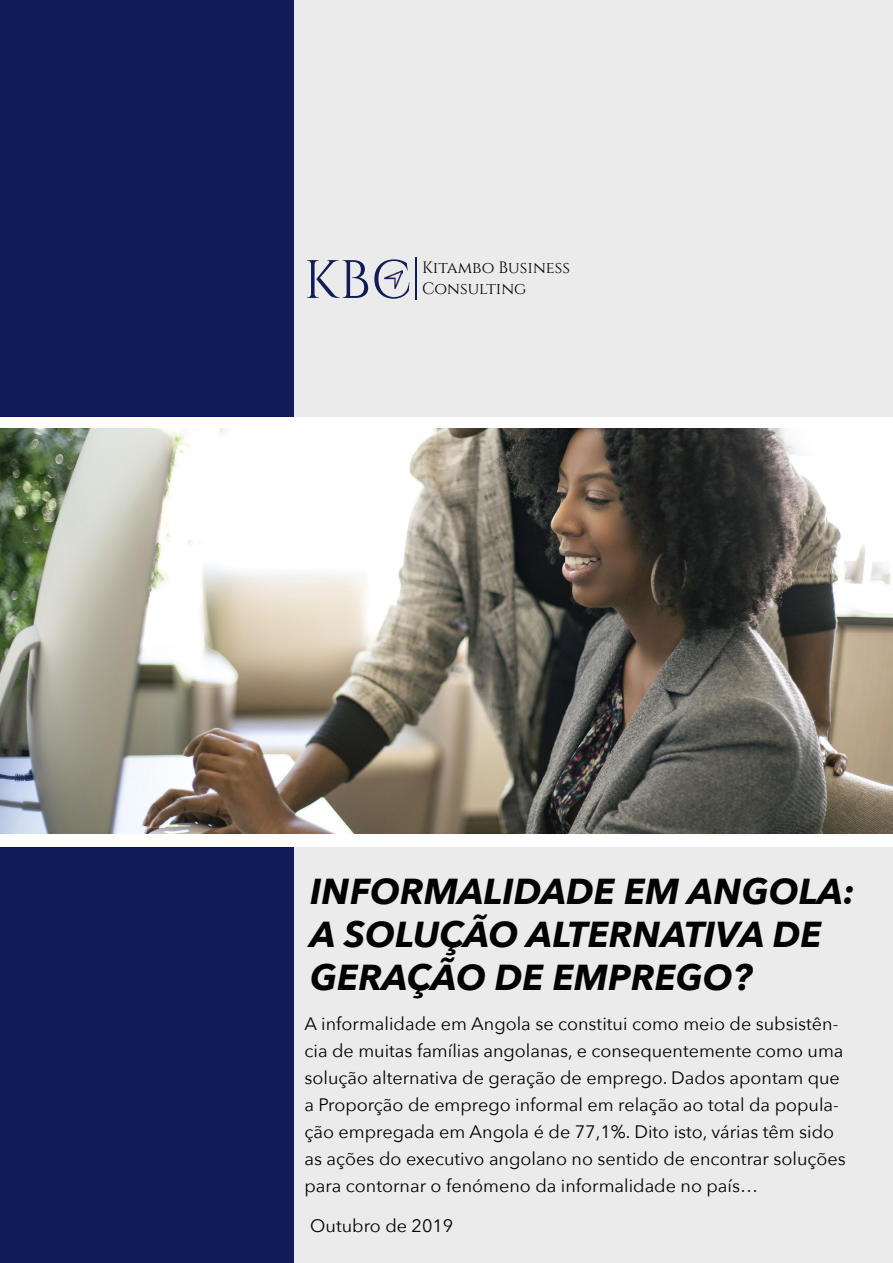
<style>
.page{position:relative;width:893px;height:1263px;background:#ebebeb}
.page>*{position:absolute;margin:0;border:0;box-sizing:border-box;transform-origin:0 0}
.t1{font:54px "Cinzel";color:#121b59}
.t2{font:italic 700 36px/43.2px "Avenir Next";color:#000}
.t3{font:18px/27px "Avenir Next";color:#000}
.t4{font:16.5px/21px "Cinzel";color:#000}
</style>
<div class="page">
<div style="left:0;top:0;width:293px;height:1263px;background:#121b59"></div>
<div style="left:0;top:416px;width:893px;height:430px;background:#fff"></div>
<hr style="left:415px;top:258px;width:2px;height:42px;background:#121b59">
<img style="left:384px;top:271px;width:18px;height:18px">
<img style="left:0;top:429px;width:893px;height:405px">
<h1 class="t1" style="left:304px;top:249px;width:110px">KBC</h1>
<p class="t4" style="left:422px;top:258px;width:150px">Kitambo Business<br>Consulting</p>
<h2 class="t2" style="left:310px;top:869px;width:546px">INFORMALIDADE EM ANGOLA:<br>A SOLUÇÃO ALTERNATIVA DE<br>GERAÇÃO DE EMPREGO?</h2>
<p class="t3" style="left:304px;top:1009px;width:543px">A informalidade em Angola se constitui como meio de subsistên&shy;cia de muitas famílias angolanas, e consequentemente como uma solução alternativa de geração de emprego. Dados apontam que a Proporção de emprego informal em relação ao total da popula&shy;ção empregada em Angola é de 77,1%. Dito isto, várias têm sido as ações do executivo angolano no sentido de encontrar soluções para contornar o fenómeno da informalidade no país…</p>
<p class="t3" style="left:310px;top:1211px;width:145px">Outubro de 2019</p>
</div>
